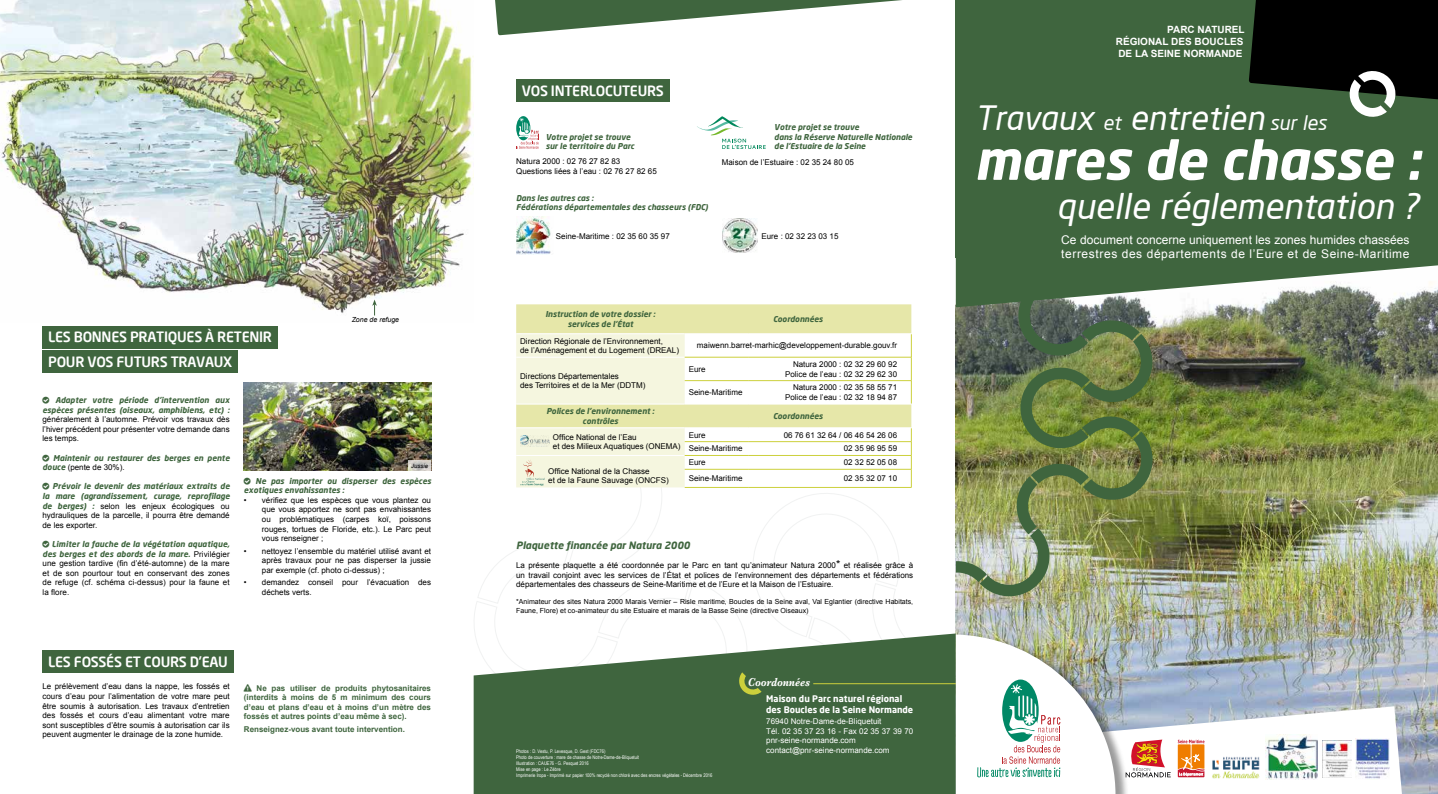
<style>
.page{position:relative;width:1438px;height:794px;background:#fff}
.page>*{position:absolute;margin:0;border:0;box-sizing:border-box;transform-origin:0 0}
.t1{font:italic 700 53px "Neo Sans";color:#fff}
.t2{font:italic 34.8px "Neo Sans";color:#fff}
.t3{font:italic 32.9px "Neo Sans";color:#fff}
.t4{font:500 14px/24.3px "Neo Sans";letter-spacing:-.02em;color:#fff}
.t5{font:12px/14.4px "Arial";color:#fff}
.t6{font:italic 700 12px "Baskerville";color:#fff;scale:.85 1}
.t7{font:700 10px/12px "Arial";color:#fff;text-align:justify}
.t8{font:italic 700 10px "Neo Sans";color:#3f653e}
.t9{font:700 9px/10.8px "Neo Sans";color:#fff}
.t10{font:8px/9.6px "Arial";color:#000;text-align:justify}
.t11{font:italic 700 8px/9.6px "Neo Sans";color:#3f653e}
.t12{font:700 8px/9.6px "Arial";color:#3f653e;text-align:justify}
.t13{font:8px/9.6px "Arial";color:#fff}
.t14{font:7px/8.4px "Arial";color:#000}
.t15{font:italic 7px "Arial";color:#000}
.t16{font:italic 6px "Arial";color:#000}
.t17{font:5px/6px "Arial Narrow";color:#fff}
.s1{font-family:"Neo Sans";font-weight:700;font-style:italic;color:#3f653e}
.s2{font-family:"Arial";font-weight:400;font-style:normal;color:#000}
.s3{font-size:11px}
.s4{font-size:19.7px}
</style>
<div class="page">
<div style="left:955px;top:0;width:482px;height:264px;background:#3f653e"></div>
<img style="left:1401px;top:307px;width:36px;height:487px">
<svg style="left:1401px;top:264px;width:36px;height:43px"></svg>
<svg style="left:1249px;top:0;width:188px;height:117px"></svg>
<img style="left:0;top:0;width:472px;height:316px">
<div style="left:43px;top:326px;width:235px;height:22px;background:#3f653e"></div>
<div style="left:43px;top:350px;width:195px;height:22px;background:#3f653e"></div>
<img style="left:244px;top:383px;width:187px;height:88px">
<div style="left:43px;top:650px;width:190px;height:22px;background:#3f653e"></div>
<div style="left:516px;top:79px;width:153px;height:22px;background:#3f653e"></div>
<img style="left:516px;top:216px;width:35px;height:39px">
<img style="left:722px;top:218px;width:35px;height:35px">
<svg style="left:516px;top:116px;width:23px;height:33px"></svg>
<svg style="left:697px;top:116px;width:68px;height:33px"></svg>
<svg style="left:495px;top:0;width:407px;height:35px"></svg>
<svg style="left:372px;top:299px;width:5px;height:16px"></svg>
<svg style="left:408px;top:461px;width:23px;height:10px"></svg>
<img style="left:471px;top:257px;width:930px;height:537px">
<p class="t15" style="left:351px;top:315px;width:49px">Zone de refuge</p>
<h3 class="t4" style="left:48px;top:325px;width:225px">LES BONNES PRATIQUES À RETENIR<br>POUR VOS FUTURS TRAVAUX</h3>
<p class="t11" style="left:43px;top:395px;width:189px;text-align:right">Adapter votre période d’intervention aux espèces présentes (oiseaux, amphibiens, etc) :</p>
<p class="t10" style="left:43px;top:414px;width:189px">généralement à l’automne. Prévoir vos travaux dès l’hiver précédent pour présenter votre demande dans les temps.</p>
<p class="t11" style="left:53px;top:452px;width:178px">Maintenir ou restaurer des berges en pente</p>
<p class="t10" style="left:43px;top:462px;width:84px"><span class="s1">douce</span> (pente de 30%).</p>
<p class="t11" style="left:43px;top:481px;width:189px;text-align:right">Prévoir le devenir des matériaux extraits de<br>la mare (agrandissement, curage, reprofilage</p>
<p class="t10" style="left:43px;top:501px;width:189px"><span class="s1">de berges) :</span> selon les enjeux écologiques ou hydrauliques de la parcelle, il pourra être demandé de les exporter.</p>
<p class="t11" style="left:43px;top:539px;width:189px;text-align:right">Limiter la fauche de la végétation aquatique, des berges et des abords de la mare. <span class="s2">Privilégier</span></p>
<p class="t10" style="left:43px;top:558px;width:189px">une gestion tardive (fin d’été-automne) de la mare et de son pourtour tout en conservant des zones de refuge (cf. schéma ci-dessus) pour la faune et la flore.</p>
<p class="t16" style="left:411px;top:462px;width:19px">Jussie</p>
<p class="t11" style="left:244px;top:475px;width:189px;text-indent:12px">Ne pas importer ou disperser des espèces exotiques envahissantes :</p>
<p class="t10" style="left:262px;top:495px;width:171px;text-indent:-18px">• vérifiez que les espèces que vous plantez ou que vous apportez ne sont pas envahissantes ou problématiques (carpes koï, poissons rouges, tortues de Floride, etc.). Le Parc peut vous renseigner ;</p>
<p class="t10" style="left:262px;top:546px;width:171px;text-indent:-18px">• nettoyez l’ensemble du matériel utilisé avant et après travaux pour ne pas disperser la jussie par exemple (cf. photo ci-dessus) ;</p>
<p class="t10" style="left:262px;top:578px;width:171px;text-indent:-18px">• demandez conseil pour l’évacuation des déchets verts.</p>
<h3 class="t4" style="left:48px;top:649px;width:181px">LES FOSSÉS ET COURS D’EAU</h3>
<p class="t10" style="left:43px;top:682px;width:189px">Le prélèvement d’eau dans la nappe, les fossés et cours d’eau pour l’alimentation de votre mare peut être soumis à autorisation. Les travaux d’entretien des fossés et cours d’eau alimentant votre mare sont susceptibles d’être soumis à autorisation car ils peuvent augmenter le drainage de la zone humide.</p>
<p class="t12" style="left:244px;top:683px;width:189px">❑ Ne pas utiliser de produits phytosanitaires (interdits à moins de 5 m minimum des cours d’eau et plans d’eau et à moins d’un mètre des fossés et autres points d’eau même à sec).</p>
<p class="t12" style="left:244px;top:724px;width:162px">Renseignez-vous avant toute intervention.</p>
<h3 class="t4" style="left:522px;top:78px;width:143px">VOS INTERLOCUTEURS</h3>
<p class="t11" style="left:545px;top:132px;width:90px">Votre projet se trouve sur le territoire du Parc</p>
<p class="t10" style="left:516px;top:157px;width:142px">Natura 2000 : 02 76 27 82 83<br>Questions liées à l’eau : 02 76 27 82 65</p>
<p class="t11" style="left:516px;top:193px;width:193px">Dans les autres cas :<br>Fédérations départementales des chasseurs (FDC)</p>
<p class="t11" style="left:774px;top:122px;width:139px">Votre projet se trouve<br>dans la Réserve Naturelle Nationale de l’Estuaire de la Seine</p>
<p class="t10" style="left:721px;top:157px;width:134px">Maison de l’Estuaire : 02 35 24 80 05</p>
<p class="t10" style="left:556px;top:232px;width:115px">Seine-Maritime : 02 35 60 35 97</p>
<p class="t10" style="left:761px;top:232px;width:78px">Eure : 02 32 23 03 15</p>
<p class="t11" style="left:545px;top:309px;width:112px;text-align:center">Instruction de votre dossier : services de l’État</p>
<p class="t11" style="left:773px;top:314px;width:51px">Coordonnées</p>
<p class="t10" style="left:520px;top:336px;width:160px">Direction Régionale de l’Environnement,<br>de l’Aménagement et du Logement (DREAL)</p>
<p class="t10" style="left:697px;top:341px;width:202px">maiwenn.barret-marhic@developpement-durable.gouv.fr</p>
<p class="t10" style="left:520px;top:371px;width:127px">Directions Départementales<br>des Territoires et de la Mer (DDTM)</p>
<p class="t10" style="left:688px;top:364px;width:18px">Eure</p>
<p class="t10" style="left:785px;top:359px;width:114px;text-align:right">Natura 2000 : 02 32 29 60 92<br>Police de l’eau : 02 32 29 62 30</p>
<p class="t10" style="left:688px;top:388px;width:55px">Seine-Maritime</p>
<p class="t10" style="left:785px;top:383px;width:114px;text-align:right">Natura 2000 : 02 35 58 55 71<br>Police de l’eau : 02 32 18 94 87</p>
<p class="t11" style="left:546px;top:406px;width:110px;text-align:center">Polices de l’environnement : contrôles</p>
<p class="t11" style="left:773px;top:411px;width:51px">Coordonnées</p>
<p class="t10" style="left:553px;top:432px;width:129px">Office National de l’Eau<br>et des Milieux Aquatiques (ONEMA)</p>
<p class="t10" style="left:688px;top:430px;width:18px">Eure</p>
<p class="t10" style="left:783px;top:430px;width:115px">06 76 61 32 64 / 06 46 54 26 06</p>
<p class="t10" style="left:688px;top:444px;width:55px">Seine-Maritime</p>
<p class="t10" style="left:843px;top:444px;width:55px">02 35 96 95 59</p>
<p class="t10" style="left:548px;top:466px;width:122px">Office National de la Chasse<br>et de la Faune Sauvage (ONCFS)</p>
<p class="t10" style="left:688px;top:458px;width:18px">Eure</p>
<p class="t10" style="left:843px;top:458px;width:55px">02 32 52 05 08</p>
<p class="t10" style="left:688px;top:474px;width:55px">Seine-Maritime</p>
<p class="t10" style="left:843px;top:474px;width:55px">02 35 32 07 10</p>
<p class="t8" style="left:516px;top:539px;width:175px">Plaquette financée par Natura 2000</p>
<p class="t10" style="left:516px;top:560px;width:398px">La présente plaquette a été coordonnée par le Parc en tant qu’animateur Natura 2000<span class="s3">*</span> et réalisée grâce à un travail conjoint avec les services de l’État et polices de l’environnement des départements et fédérations départementales des chasseurs de Seine-Maritime et de l’Eure et la Maison de l’Estuaire.</p>
<p class="t14" style="left:516px;top:597px;width:398px">*Animateur des sites Natura 2000 Marais Vernier – Risle maritime, Boucles de la Seine aval, Val Eglantier (directive Habitats,<br>Faune, Flore) et co-animateur du site Estuaire et marais de la Basse Seine (directive Oiseaux)</p>
<p class="t17" style="left:516px;top:748px;width:198px">Photos : D. Vestu, P. Levesque, D. Gest (FDC76)<br>Photo de couverture : mare de chasse de Notre-Dame-de-Bliquetuit<br>Illustration : CAUE76 - G. Pesquet 2016<br>Mise en page : Le Zèbre<br>Imprimerie Iropa - Imprimé sur papier 100% recyclé non chloré avec des encres végétales - Décembre 2016</p>
<h3 class="t6" style="left:748px;top:674px;width:75px">Coordonnées</h3>
<p class="t9" style="left:766px;top:693px;width:148px">Maison du Parc naturel régional des Boucles de la Seine Normande</p>
<p class="t13" style="left:766px;top:716px;width:148px">76940 Notre-Dame-de-Bliquetuit<br>Tél. 02 35 37 23 16 - Fax 02 35 37 39 70 pnr-seine-normande.com contact@pnr-seine-normande.com</p>
<p class="t7" style="left:1115px;top:24px;width:130px;text-indent:51px">PARC NATUREL RÉGIONAL DES BOUCLES DE LA SEINE NORMANDE</p>
<h3 class="t3" style="left:974px;top:98px;width:353px">Travaux <span class="s4">et</span> entretien <span class="s4">sur les</span></h3>
<h1 class="t1" style="left:974px;top:126px;width:448px">mares de chasse :</h1>
<h2 class="t2" style="left:1056px;top:185px;width:364px">quelle réglementation ?</h2>
<h3 class="t5" style="left:1061px;top:232px;width:350px">Ce document concerne uniquement les zones humides chassées terrestres des départements de l’Eure et de Seine-Maritime</h3>
</div>
